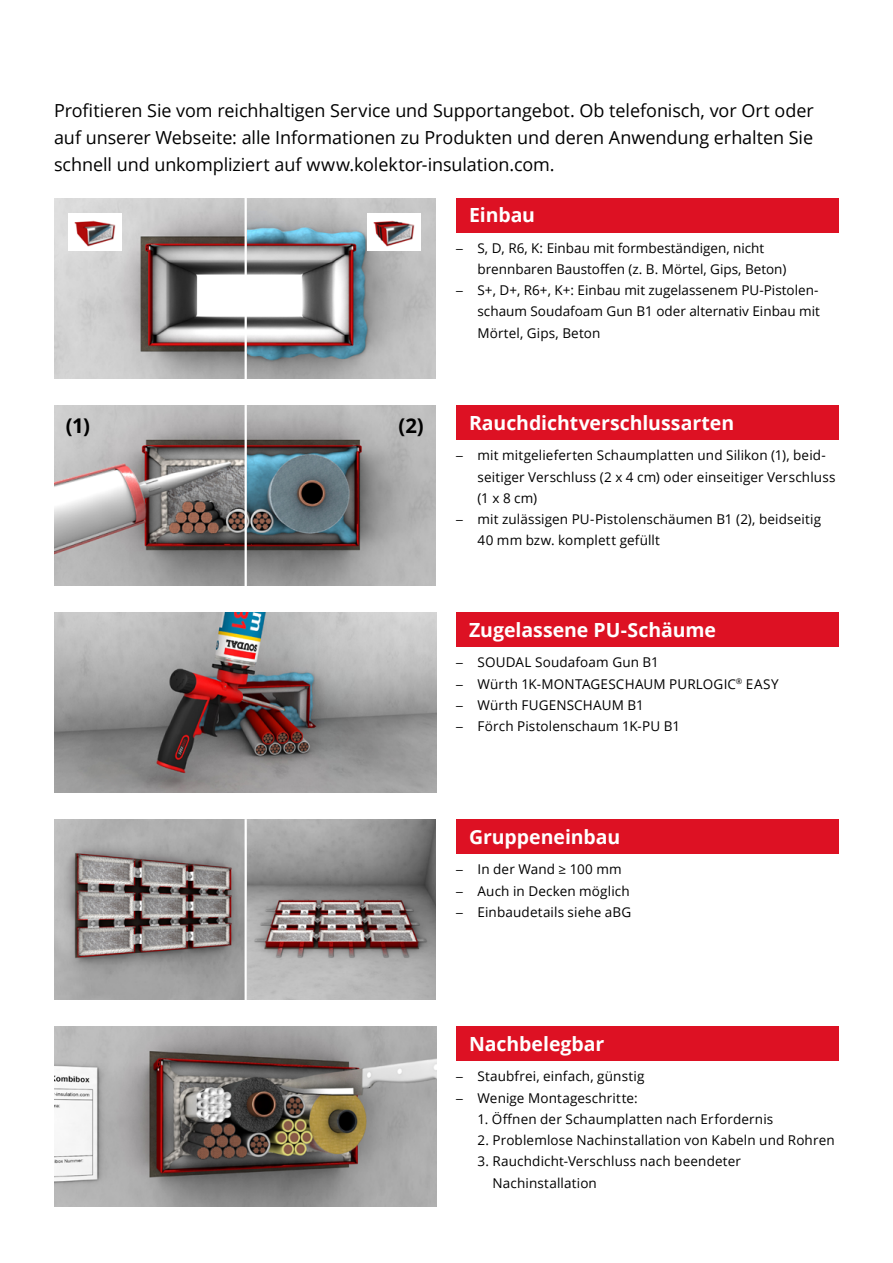
<style>
.page{position:relative;width:893px;height:1263px;background:#fff}
.page>*{position:absolute;margin:0;border:0;box-sizing:border-box;transform-origin:0 0}
.t1{font:700 20.25px "Open Sans";color:#000}
.t2{font:700 19.5px "Open Sans";letter-spacing:-.005em;color:#fff}
.t3{font:18px/27px "Open Sans";letter-spacing:-.005em;color:#000;text-align:justify}
.t4{font:13.5px/21.3px "Open Sans";letter-spacing:.01em;color:#000}
.s1{font-family:"Frutiger"}
</style>
<div class="page">
<img style="left:54px;top:1026px;width:383px;height:180px">
<div style="left:456px;top:1026px;width:383px;height:34px;background:#dd1123"></div>
<img style="left:247px;top:406px;width:189px;height:179px">
<div style="left:456px;top:405px;width:383px;height:34px;background:#dd1123"></div>
<img style="left:54px;top:612px;width:383px;height:180px">
<div style="left:456px;top:612px;width:383px;height:34px;background:#dd1123"></div>
<div style="left:456px;top:819px;width:383px;height:34px;background:#dd1123"></div>
<img style="left:54px;top:406px;width:191px;height:179px">
<img style="left:247px;top:199px;width:189px;height:179px">
<div style="left:456px;top:198px;width:383px;height:34px;background:#dd1123"></div>
<img style="left:54px;top:199px;width:191px;height:179px">
<div style="left:68px;top:213px;width:53px;height:38px;background:#fff"></div>
<img style="left:74px;top:220px;width:42px;height:27px">
<div style="left:368px;top:213px;width:53px;height:38px;background:#fff"></div>
<img style="left:373px;top:220px;width:42px;height:27px">
<img style="left:247px;top:820px;width:189px;height:179px">
<img style="left:54px;top:820px;width:191px;height:179px">
<p class="t3" style="left:54px;top:97px;width:761px">Profitieren Sie vom reichhaltigen Service und Supportangebot. Ob telefonisch, vor Ort oder auf unserer Webseite: alle Informationen zu Produkten und deren Anwendung erhalten Sie schnell und unkompliziert auf www.kolektor-insulation.com.</p>
<h1 class="t1" style="left:66px;top:411px;width:25px">(1)</h1>
<h1 class="t1" style="left:399px;top:411px;width:27px">(2)</h1>
<h2 class="t2" style="left:469px;top:202px;width:68px">Einbau</h2>
<p class="t4" style="left:477px;top:237px;width:311px;line-height:20.7px;text-indent:-21px"><span class="s1">–</span> S, D, R6, K: Einbau mit formbeständigen, nicht brennbaren Baustoffen (z. B. Mörtel, Gips, Beton)</p>
<p class="t4" style="left:456px;top:280px;width:365px;line-height:20.5px;text-align:right"><span class="s1">–</span> S+, D+, R6+, K+: Einbau mit zugelassenem PU-Pistolen&shy;schaum Soudafoam Gun B1 oder alternativ Einbau mit</p>
<p class="t4" style="left:477px;top:322px;width:125px">Mörtel, Gips, Beton</p>
<h2 class="t2" style="left:469px;top:409px;width:267px">Rauchdichtverschlussarten</h2>
<p class="t4" style="left:477px;top:444px;width:359px;text-indent:-21px"><span class="s1">–</span> mit mitgelieferten Schaumplatten und Silikon (1), beid&shy;seitiger Verschluss (2 x 4 cm) oder einseitiger Verschluss (1 x 8 cm)</p>
<p class="t4" style="left:477px;top:508px;width:345px;text-indent:-21px"><span class="s1">–</span> mit zulässigen PU-Pistolenschäumen B1 (2), beidseitig<br>40 mm bzw. komplett gefüllt</p>
<h2 class="t2" style="left:469px;top:616px;width:248px">Zugelassene PU-Schäume</h2>
<p class="t4" style="left:456px;top:651px;width:204px"><span class="s1">–</span> SOUDAL Soudafoam Gun B1</p>
<p class="t4" style="left:456px;top:673px;width:324px"><span class="s1">–</span> Würth 1K-MONTAGESCHAUM PURLOGIC<sup>®</sup> EASY</p>
<p class="t4" style="left:456px;top:694px;width:189px"><span class="s1">–</span> Würth FUGENSCHAUM B1</p>
<p class="t4" style="left:456px;top:715px;width:225px"><span class="s1">–</span> Förch Pistolenschaum 1K-PU B1</p>
<h2 class="t2" style="left:469px;top:823px;width:153px">Gruppeneinbau</h2>
<p class="t4" style="left:456px;top:858px;width:167px"><span class="s1">–</span> In der Wand ≥ 100 mm</p>
<p class="t4" style="left:456px;top:880px;width:175px"><span class="s1">–</span> Auch in Decken möglich</p>
<p class="t4" style="left:456px;top:901px;width:177px"><span class="s1">–</span> Einbaudetails siehe aBG</p>
<h2 class="t2" style="left:469px;top:1030px;width:137px">Nachbelegbar</h2>
<p class="t4" style="left:456px;top:1065px;width:190px"><span class="s1">–</span> Staubfrei, einfach, günstig</p>
<p class="t4" style="left:456px;top:1087px;width:183px"><span class="s1">–</span> Wenige Montageschritte:</p>
<p class="t4" style="left:477px;top:1108px;width:297px">1. Öffnen der Schaumplatten nach Erfordernis</p>
<p class="t4" style="left:477px;top:1129px;width:359px">2. Problemlose Nachinstallation von Kabeln und Rohren</p>
<p class="t4" style="left:493px;top:1150px;width:250px;text-indent:-15px">3. Rauchdicht-Verschluss nach beendeter<br>Nachinstallation</p>
</div>
